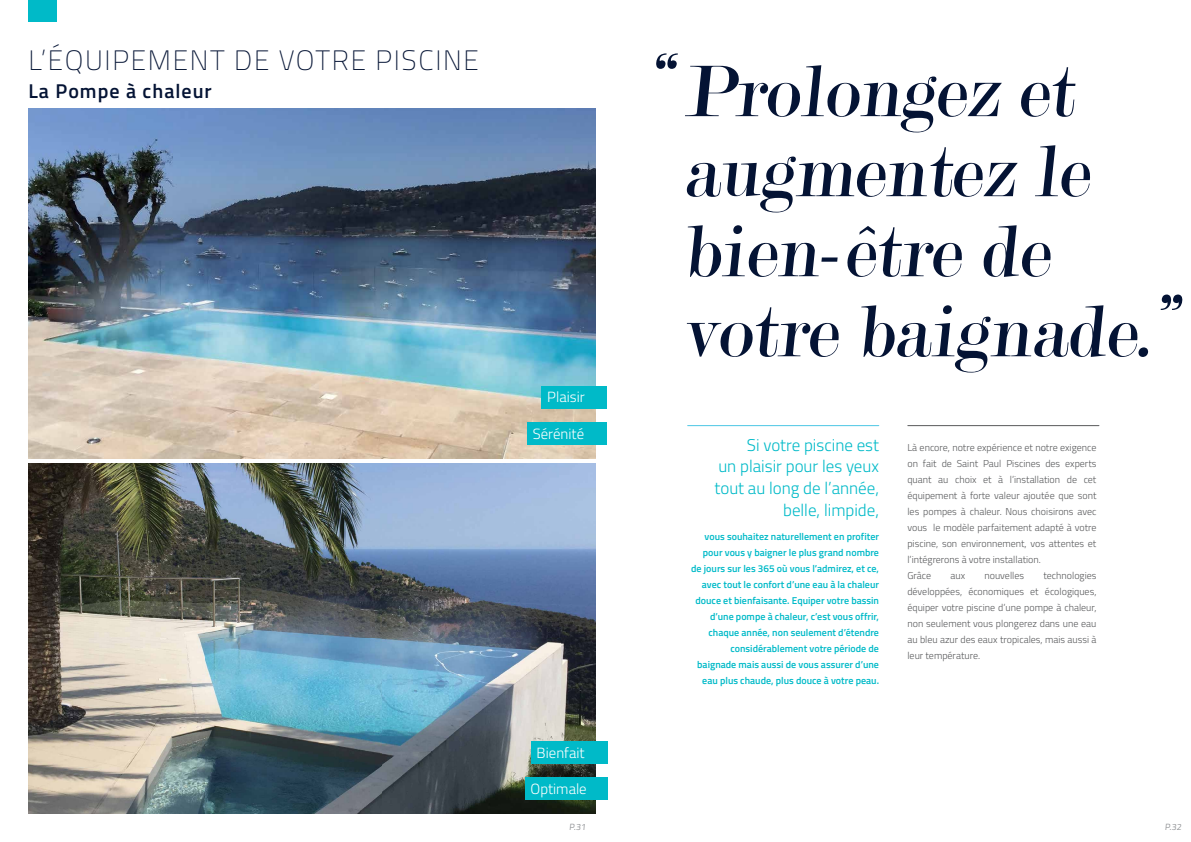
<style>
.page{position:relative;width:1191px;height:842px;background:#fff}
.page>*{position:absolute;margin:0;border:0;box-sizing:border-box;transform-origin:0 0}
.t1{font:78px/80px "Modern";color:#041334}
.t2{font:100 28px "Titillium Web";letter-spacing:.06em;color:#041334}
.t3{font:600 20px "Titillium Web";letter-spacing:.05em;color:#041334}
.t4{font:300 17px/21.6px "Titillium Web";color:#00bac8;text-align:right}
.t5{font:300 14.8px "Titillium Web";color:#fff}
.t6{font:300 10px/16px "Titillium Web";color:#58595b}
.t7{font:600 10px/16px "Titillium Web";color:#00bac8;text-align:right}
.t8{font:9px "Titillium Web";color:#939598}
</style>
<div class="page">
<img style="left:28px;top:108px;width:567px;height:351px">
<img style="left:28px;top:463px;width:567px;height:351px">
<div style="left:525px;top:777px;width:82px;height:23px;background:#00bac8"></div>
<div style="left:531px;top:741px;width:76px;height:23px;background:#00bac8"></div>
<div style="left:28px;top:0;width:29px;height:21px;background:#00bac8"></div>
<hr style="left:687px;top:425px;width:191px;height:1px;background:#4dc7e4">
<hr style="left:907px;top:425px;width:192px;height:1px;background:#58595b">
<div style="left:541px;top:386px;width:66px;height:22px;background:#00bac8"></div>
<div style="left:527px;top:422px;width:80px;height:23px;background:#00bac8"></div>
<h2 class="t2" style="left:29px;top:41px;width:452px">L’ÉQUIPEMENT DE VOTRE PISCINE</h2>
<h3 class="t3" style="left:28px;top:76px;width:185px">La Pompe à chaleur</h3>
<h3 class="t5" style="left:547px;top:386px;width:39px">Plaisir</h3>
<h3 class="t5" style="left:533px;top:423px;width:53px">Sérénité</h3>
<h3 class="t5" style="left:536px;top:742px;width:49px">Bienfait</h3>
<h3 class="t5" style="left:530px;top:778px;width:58px">Optimale</h3>
<h1 class="t1" style="left:683px;top:52px;width:504px;text-indent:-34px">“Prolongez et augmentez le bien-être de votre baignade.”</h1>
<h3 class="t4" style="left:714px;top:433px;width:166px">Si votre piscine est<br>un plaisir pour les yeux tout au long de l’année, belle, limpide,</h3>
<p class="t7" style="left:691px;top:527px;width:189px">vous souhaitez naturellement en profiter pour vous y baigner le plus grand nombre de jours sur les 365 où vous l’admirez, et ce, avec tout le confort d’une eau à la chaleur douce et bienfaisante. Equiper votre bassin d’une pompe à chaleur, c’est vous offrir, chaque année, non seulement d’étendre considérablement votre période de baignade mais aussi de vous assurer d’une eau plus chaude, plus douce à votre peau.</p>
<p class="t6" style="left:907px;top:439px;width:190px">Là encore, notre expérience et notre exigence on fait de Saint Paul Piscines des experts quant au choix et à l’installation de cet équipement à forte valeur ajoutée que sont les pompes à chaleur. Nous choisirons avec vous le modèle parfaitement adapté à votre piscine, son environnement, vos attentes et l’intégrerons à votre installation.<br>Grâce</p>
<p class="t6" style="left:907px;top:567px;width:190px;text-align:justify;text-indent:136px">technologies développées, économiques et écologiques, équiper votre piscine d’une pompe à chaleur, non seulement vous plongerez dans une eau au bleu azur des eaux tropicales, mais aussi à leur température.</p>
<p class="t6" style="left:950px;top:567px;width:16px">aux</p>
<p class="t6" style="left:984px;top:567px;width:41px">nouvelles</p>
<p class="t8" style="left:569px;top:820px;width:19px">P.31</p>
<p class="t8" style="left:1165px;top:820px;width:19px">P.32</p>
</div>
